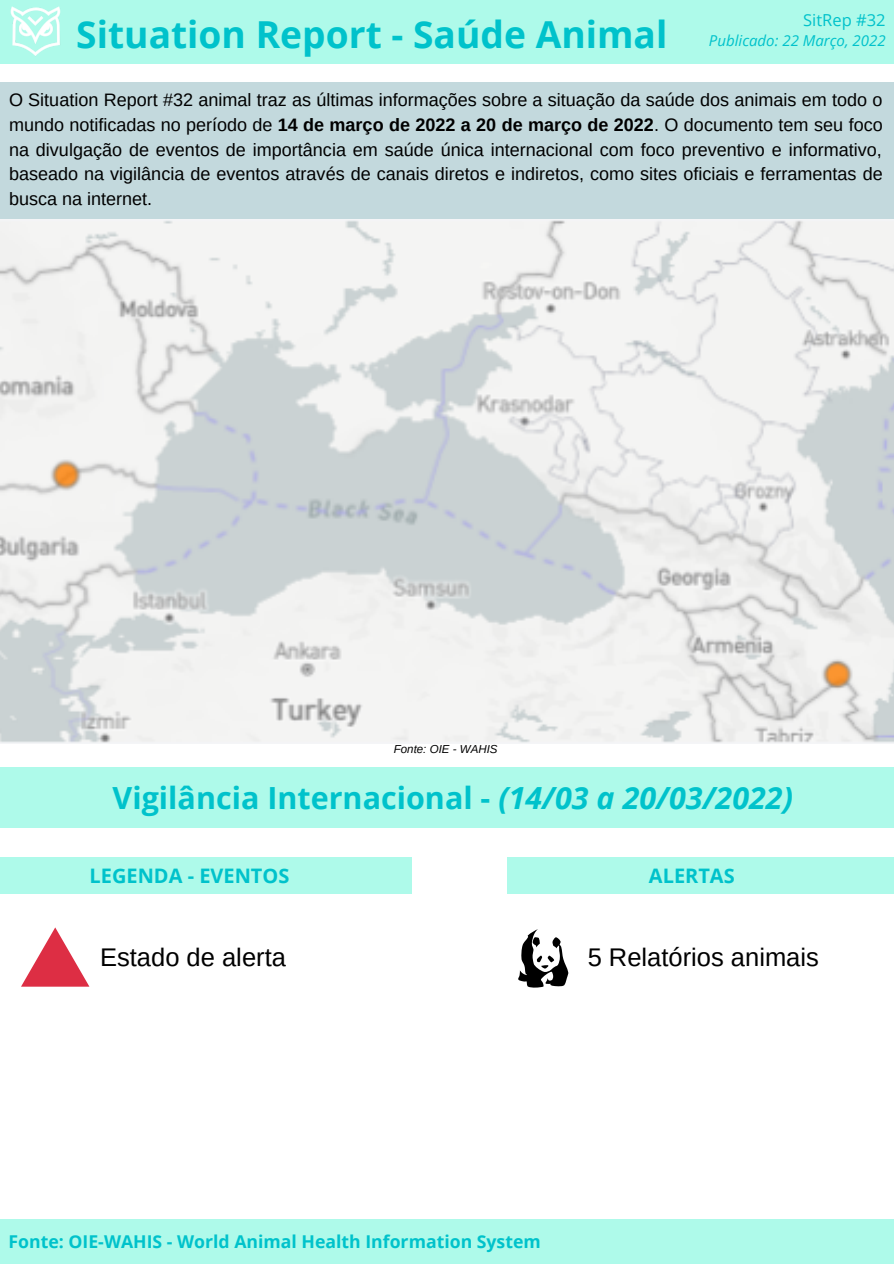
<style>
.page{position:relative;width:894px;height:1264px;background:#fff}
.page>*{position:absolute;margin:0;border:0;box-sizing:border-box;transform-origin:0 0}
.t1{font:700 37.2px "Open Sans";color:#00c2cb}
.t2{font:700 30.45px "Open Sans";color:#00c2cb}
.t3{font:25.5px "Arimo";color:#000}
.t4{font:700 19.95px "Open Sans";color:#00c2cb}
.t5{font:18px/24.8px "Arimo";color:#000;text-align:justify}
.t6{font:700 17.7px "Open Sans";color:#00c2cb}
.t7{font:16.5px "Open Sans";color:#00c2cb}
.t8{font:italic 15px "Open Sans";color:#00c2cb}
.t9{font:italic 11.55px "Arimo";color:#000}
.s1{font-weight:700}
.s2{font-style:italic}
</style>
<div class="page">
<div style="left:0;top:0;width:893px;height:63px;background:#aefaea"></div>
<img style="left:10px;top:6px;width:51px;height:50px">
<div style="left:0;top:83px;width:893px;height:136px;background:#c3d9dd"></div>
<div style="left:0;top:1218px;width:893px;height:45px;background:#aefaea"></div>
<div style="left:0;top:766px;width:893px;height:61px;background:#aefaea"></div>
<div style="left:0;top:857px;width:411px;height:36px;background:#aefaea"></div>
<div style="left:507px;top:857px;width:386px;height:36px;background:#aefaea"></div>
<svg style="left:21px;top:927px;width:68px;height:59px"></svg>
<svg style="left:518px;top:929px;width:50px;height:59px"></svg>
<img style="left:0;top:219px;width:893px;height:524px">
<p class="t1" style="left:76px;top:8px;width:592px">Situation Report - Saúde Animal</p>
<p class="t7" style="left:802px;top:8px;width:84px">SitRep #32</p>
<p class="t8" style="left:708px;top:30px;width:178px">Publicado: 22 Março, 2022</p>
<p class="t5" style="left:9px;top:87px;width:874px">O Situation Report #32 animal traz as últimas informações sobre a situação da saúde dos animais em todo o mundo notificadas no período de <span class="s1">14 de março de 2022 a 20 de março de 2022</span>. O documento tem seu foco na divulgação de eventos de importância em saúde única internacional com foco preventivo e informativo, baseado na vigilância de eventos através de canais diretos e indiretos, como sites oficiais e ferramentas de busca na internet.</p>
<p class="t9" style="left:393px;top:743px;width:105px">Fonte: OIE - WAHIS</p>
<p class="t2" style="left:113px;top:776px;width:681px">Vigilância Internacional - <span class="s2">(14/03 a 20/03/2022)</span></p>
<p class="t4" style="left:90px;top:861px;width:201px">LEGENDA - EVENTOS</p>
<p class="t4" style="left:648px;top:861px;width:87px">ALERTAS</p>
<p class="t3" style="left:100px;top:943px;width:187px">Estado de alerta</p>
<p class="t3" style="left:587px;top:942px;width:233px">5 Relatórios animais</p>
<p class="t6" style="left:9px;top:1229px;width:533px">Fonte: OIE-WAHIS - World Animal Health Information System</p>
</div>
